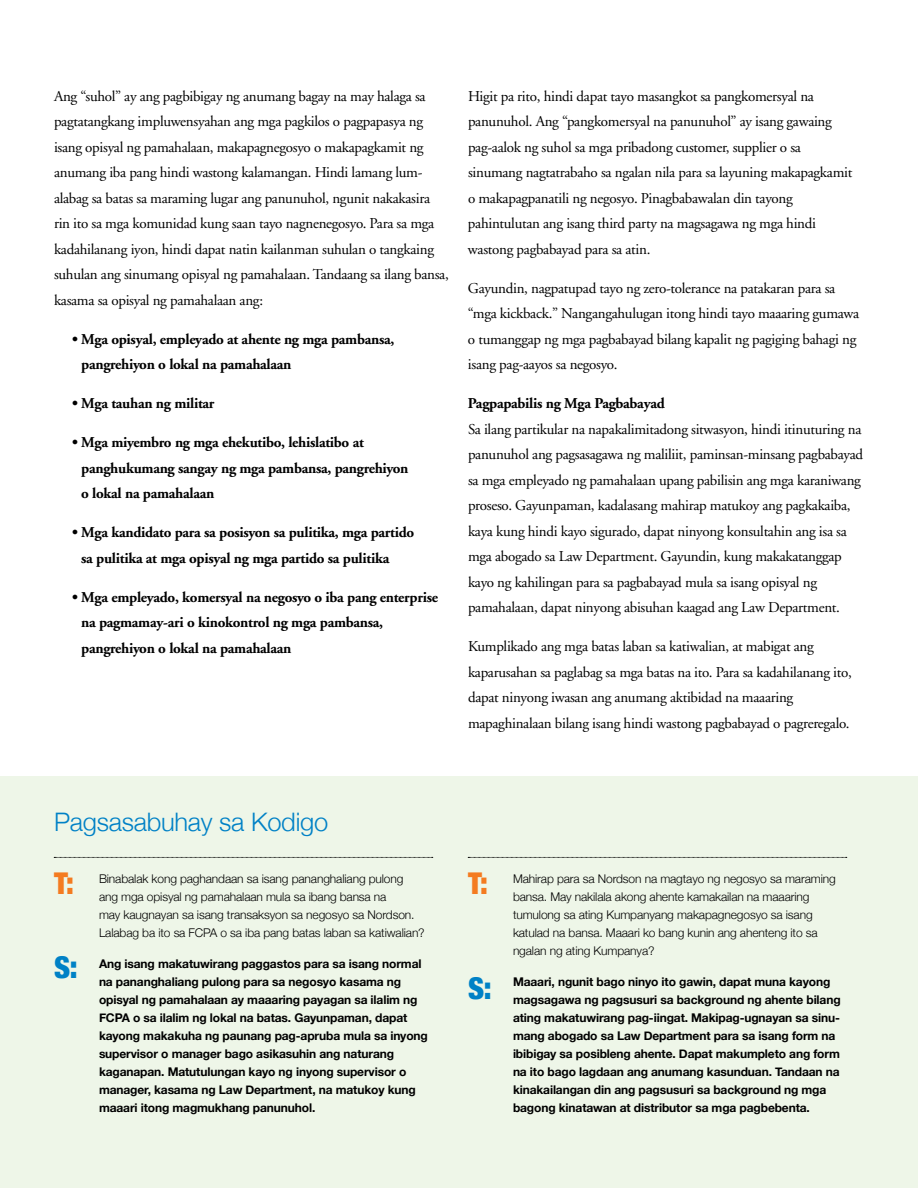
<style>
.page{position:relative;width:918px;height:1188px;background:#fff}
.page>*{position:absolute;margin:0;border:0;box-sizing:border-box;transform-origin:0 0}
.t1{font:900 condensed 30px "Helvetica Neue";color:#0081c6}
.t2{font:900 condensed 30px "Helvetica Neue";color:#f47b20}
.t3{font:300 25.5px "Helvetica Neue";letter-spacing:-.01em;color:#0081c6}
.t4{font:15px/25.5px "Adobe Garamond";letter-spacing:-.02em;color:#000}
.t5{font:700 15px/25.5px "Adobe Garamond";letter-spacing:-.02em;color:#000}
.t6{font:700 12px/18px "Helvetica Neue";letter-spacing:-.01em;color:#000}
.t7{font:300 12px/18px "Helvetica Neue";letter-spacing:-.01em;color:#000}
</style>
<div class="page">
<div style="left:0;top:776px;width:918px;height:412px;background:#eef6e8"></div>
<svg style="left:54px;top:857px;width:379px;height:1px"></svg>
<svg style="left:468px;top:857px;width:379px;height:1px"></svg>
<p class="t4" style="left:54px;top:84px;width:396px">Ang “suhol” ay ang pagbibigay ng anumang bagay na may halaga sa pagtatangkang impluwensyahan ang mga pagkilos o pagpapasya ng isang opisyal ng pamahalaan, makapagnegosyo o makapagkamit ng anumang iba pang hindi wastong kalamangan. Hindi lamang lum&shy;alabag sa batas sa maraming lugar ang panunuhol, ngunit nakakasira rin ito sa mga komunidad kung saan tayo nagnenegosyo. Para sa mga kadahilanang iyon, hindi dapat natin kailanman suhulan o tangkaing suhulan ang sinumang opisyal ng pamahalaan. Tandaang sa ilang bansa, kasama sa opisyal ng pamahalaan ang:</p>
<p class="t5" style="left:81px;top:327px;width:315px;text-indent:-9px">• Mga opisyal, empleyado at ahente ng mga pambansa, pangrehiyon o lokal na pamahalaan</p>
<p class="t5" style="left:72px;top:391px;width:144px">• Mga tauhan ng militar</p>
<p class="t5" style="left:81px;top:430px;width:329px;text-indent:-9px">• Mga miyembro ng mga ehekutibo, lehislatibo at panghukumang sangay ng mga pambansa, pangrehiyon o lokal na pamahalaan</p>
<p class="t5" style="left:81px;top:520px;width:335px;text-indent:-9px">• Mga kandidato para sa posisyon sa pulitika, mga partido sa pulitika at mga opisyal ng mga partido sa pulitika</p>
<p class="t5" style="left:81px;top:585px;width:358px;text-indent:-9px">• Mga empleyado, komersyal na negosyo o iba pang enterprise na pagmamay-ari o kinokontrol ng mga pambansa, pangrehiyon o lokal na pamahalaan</p>
<p class="t4" style="left:468px;top:84px;width:386px">Higit pa rito, hindi dapat tayo masangkot sa pangkomersyal na panunuhol. Ang “pangkomersyal na panunuhol” ay isang gawaing pag-aalok ng suhol sa mga pribadong customer, supplier o sa sinumang nagtatrabaho sa ngalan nila para sa layuning makapagkamit o makapagpanatili ng negosyo. Pinagbabawalan din tayong pahintulutan ang isang third party na magsagawa ng mga hindi wastong pagbabayad para sa atin.</p>
<p class="t4" style="left:468px;top:276px;width:393px">Gayundin, nagpatupad tayo ng zero-tolerance na patakaran para sa “mga kickback.” Nangangahulugan itong hindi tayo maaaring gumawa o tumanggap ng mga pagbabayad bilang kapalit ng pagiging bahagi ng isang pag-aayos sa negosyo.</p>
<p class="t5" style="left:468px;top:391px;width:198px">Pagpapabilis ng Mga Pagbabayad</p>
<p class="t4" style="left:468px;top:417px;width:397px">Sa ilang partikular na napakalimitadong sitwasyon, hindi itinuturing na panunuhol ang pagsasagawa ng maliliit, paminsan-minsang pagbabayad sa mga empleyado ng pamahalaan upang pabilisin ang mga karaniwang proseso. Gayunpaman, kadalasang mahirap matukoy ang pagkakaiba, kaya kung hindi kayo sigurado, dapat ninyong konsultahin ang isa sa mga abogado sa Law Department. Gayundin, kung makakatanggap kayo ng kahilingan para sa pagbabayad mula sa isang opisyal ng pamahalaan, dapat ninyong abisuhan kaagad ang Law Department.</p>
<p class="t4" style="left:468px;top:634px;width:385px">Kumplikado ang mga batas laban sa katiwalian, at mabigat ang kaparusahan sa paglabag sa mga batas na ito. Para sa kadahilanang ito, dapat ninyong iwasan ang anumang aktibidad na maaaring mapaghinalaan bilang isang hindi wastong pagbabayad o pagreregalo.</p>
<h2 class="t3" style="left:54px;top:801px;width:276px">Pagsasabuhay sa Kodigo</h2>
<h1 class="t2" style="left:54px;top:859px;width:21px">T:</h1>
<p class="t7" style="left:513px;top:868px;width:324px">Mahirap para sa Nordson na magtayo ng negosyo sa maraming bansa. May nakilala akong ahente kamakailan na maaaring tumulong sa ating Kumpanyang makapagnegosyo sa isang katulad na bansa. Maaari ko bang kunin ang ahenteng ito sa ngalan ng ating Kumpanya?</p>
<p class="t6" style="left:513px;top:973px;width:329px">Maaari, ngunit bago ninyo ito gawin, dapat muna kayong magsagawa ng pagsusuri sa background ng ahente bilang ating makatuwirang pag-iingat. Makipag-ugnayan sa sinu&shy;mang abogado sa Law Department para sa isang form na ibibigay sa posibleng ahente. Dapat makumpleto ang form na ito bago lagdaan ang anumang kasunduan. Tandaan na kinakailangan din ang pagsusuri sa background ng mga bagong kinatawan at distributor sa mga pagbebenta.</p>
<h1 class="t2" style="left:468px;top:859px;width:21px">T:</h1>
<p class="t7" style="left:99px;top:868px;width:327px">Binabalak kong paghandaan sa isang pananghaliang pulong ang mga opisyal ng pamahalaan mula sa ibang bansa na<br>may kaugnayan sa isang transaksyon sa negosyo sa Nordson.<br>Lalabag ba ito sa FCPA o sa iba pang batas laban sa katiwalian?</p>
<p class="t6" style="left:99px;top:955px;width:330px">Ang isang makatuwirang paggastos para sa isang normal na pananghaliang pulong para sa negosyo kasama ng opisyal ng pamahalaan ay maaaring payagan sa ilalim ng FCPA o sa ilalim ng lokal na batas. Gayunpaman, dapat kayong makakuha ng paunang pag-apruba mula sa inyong supervisor o manager bago asikasuhin ang naturang kaganapan. Matutulungan kayo ng inyong supervisor o manager, kasama ng Law Department, na matukoy kung maaari itong magmukhang panunuhol.</p>
<h1 class="t1" style="left:54px;top:943px;width:25px">S:</h1>
<h1 class="t1" style="left:468px;top:964px;width:25px">S:</h1>
</div>
